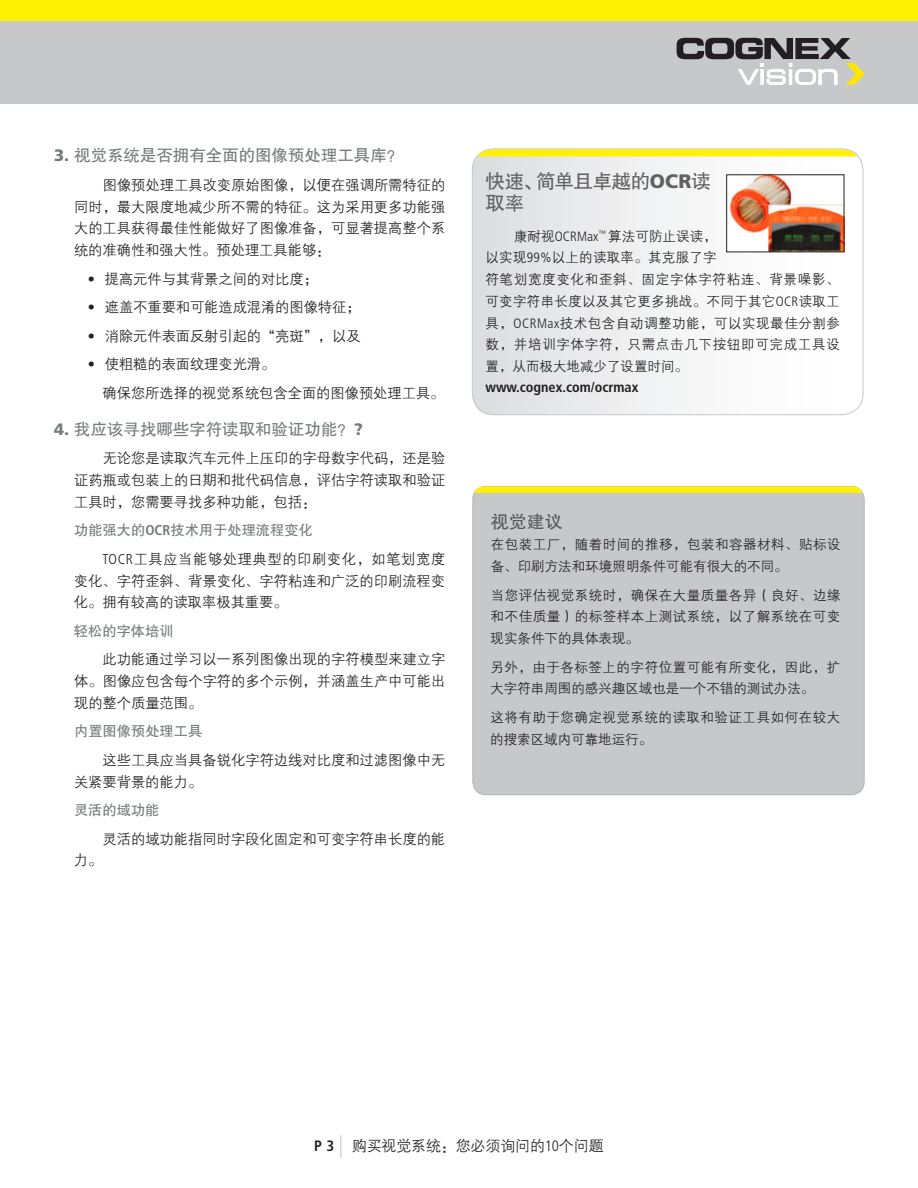
<style>
.page{position:relative;width:918px;height:1188px;background:#fff}
.page>*{position:absolute;margin:0;border:0;box-sizing:border-box;transform-origin:0 0}
.t1{font:19.5px/22.5px "FZHTJW GB1 0";letter-spacing:-.025em;color:#626161}
.t2{font:18px "FZHTJW GB1 0";color:#57585a}
.t3{font:16.5px "FZHTJW GB1 0";letter-spacing:-.005em;color:#757a7b}
.t4{font:15px "FZZDXJW GB1 0";letter-spacing:-.01em;color:#231f20}
.t5{font:14.25px/21.8px "FZZDXJW GB1 0";color:#231f20;text-align:justify}
.t6{font:14.25px "FZHTJW GB1 0";color:#757a7b}
.t7{font:700 condensed 14.25px "Frutiger LT Std";color:#231f20}
.t8{font:13.5px/21.8px "FZZDXJW GB1 0";letter-spacing:.04em;color:#231f20}
.t9{font:13.5px/21.8px "FZZDXJW GB1 0";color:#231f20}
.t10{font:13.5px/21.8px "FZZDXJW GB1 0";letter-spacing:.02em;color:#231f20}
.s1{font-family:"Frutiger LT Std";font-weight:900}
.s2{font-family:"Frutiger LT Std";font-weight:300;font-stretch:condensed}
.s3{font-family:"Frutiger LT Std";font-weight:700;font-stretch:condensed}
.s4{font-family:"Frutiger LT Std";font-weight:300;font-stretch:condensed;font-size:22.5px;color:#c7c8ca}
</style>
<div class="page">
<div style="left:0;top:0;width:918px;height:104px;background:#c7c8ca"></div>
<div style="left:0;top:0;width:918px;height:20px;background:#fff101"></div>
<svg style="left:677px;top:38px;width:188px;height:47px"></svg>
<svg style="left:472px;top:154px;width:391px;height:261px"></svg>
<svg style="left:477px;top:149px;width:380px;height:7px;background:#fdf00f"></svg>
<img style="left:728px;top:176px;width:114px;height:74px">
<div style="left:726px;top:174px;width:118px;height:78px;border:1px solid #231f20"></div>
<div style="left:473px;top:486px;width:391px;height:309px;background:#c7c8ca;border-radius:13px"></div>
<svg style="left:474px;top:486px;width:388px;height:7px;background:#f9ed12"></svg>
<p class="t3" style="left:54px;top:147px;width:351px"><span class="s1">3.</span> 视觉系统是否拥有全面的图像预处理工具库？</p>
<p class="t5" style="left:74px;top:175px;width:373px;text-indent:29px">图像预处理工具改变原始图像，以便在强调所需特征的同时，最大限度地减少所不需的特征。这为采用更多功能强大的工具获得最佳性能做好了图像准备，可显著提高整个系统的准确性和强大性。预处理工具能够：</p>
<p class="t5" style="left:88px;top:268px;width:232px"><span class="s2">•</span> 提高元件与其背景之间的对比度；</p>
<p class="t5" style="left:88px;top:297px;width:274px"><span class="s2">•</span> 遮盖不重要和可能造成混淆的图像特征；</p>
<p class="t5" style="left:88px;top:325px;width:274px"><span class="s2">•</span> 消除元件表面反射引起的“亮斑”，以及</p>
<p class="t5" style="left:103px;top:350px;width:344px;line-height:28.5px;text-indent:-15px"><span class="s2">•</span> 使粗糙的表面纹理变光滑。<br>确保您所选择的视觉系统包含全面的图像预处理工具。</p>
<p class="t3" style="left:54px;top:420px;width:311px"><span class="s1">4.</span> 我应该寻找哪些字符读取和验证功能？<span class="s1">?</span></p>
<p class="t5" style="left:74px;top:448px;width:373px;text-indent:29px">无论您是读取汽车元件上压印的字母数字代码，还是验证药瓶或包装上的日期和批代码信息，评估字符读取和验证工具时，您需要寻找多种功能，包括：</p>
<p class="t6" style="left:74px;top:522px;width:240px">功能强大的<span class="s3">OCR</span>技术用于处理流程变化</p>
<p class="t5" style="left:74px;top:548px;width:373px;text-indent:29px"><span class="s2">TOCR</span>工具应当能够处理典型的印刷变化，如笔划宽度变化、字符歪斜、背景变化、字符粘连和广泛的印刷流程变化。拥有较高的读取率极其重要。</p>
<p class="t6" style="left:74px;top:623px;width:101px">轻松的字体培训</p>
<p class="t5" style="left:74px;top:649px;width:373px;text-indent:28px">此功能通过学习以一系列图像出现的字符模型来建立字体。图像应包含每个字符的多个示例，并涵盖生产中可能出现的整个质量范围。</p>
<p class="t6" style="left:74px;top:723px;width:130px">内置图像预处理工具</p>
<p class="t5" style="left:74px;top:749px;width:373px;text-indent:29px">这些工具应当具备锐化字符边线对比度和过滤图像中无关紧要背景的能力。</p>
<p class="t6" style="left:74px;top:802px;width:87px">灵活的域功能</p>
<p class="t5" style="left:103px;top:828px;width:344px">灵活的域功能指同时字段化固定和可变字符串长度的能</p>
<p class="t5" style="left:74px;top:850px;width:30px">力。</p>
<h1 class="t1" style="left:485px;top:170px;width:227px">快速、简单且卓越的<span class="s1">OCR</span>读取率</h1>
<p class="t8" style="left:485px;top:225px;width:356px;text-indent:29px">康耐视<span class="s2">OCRMax</span><sup>™</sup> 算法可防止误读，<br>以实现<span class="s2">99%</span>以上的读取率。其克服了字<br>符笔划宽度变化和歪斜、固定字体字符粘连、背景噪影、可变字符串长度以及其它更多挑战。不同于其它<span class="s2">OCR</span>读取工具，<span class="s2">OCRMax</span>技术包含自动调整功能，可以实现最佳分割参数，并培训字体字符，只需点击几下按钮即可完成工具设置，从而极大地减少了设置时间。</p>
<p class="t7" style="left:485px;top:379px;width:154px">www.cognex.com/ocrmax</p>
<p class="t2" style="left:491px;top:511px;width:73px">视觉建议</p>
<p class="t10" style="left:491px;top:534px;width:351px">在包装工厂，随着时间的推移，包装和容器材料、贴标设备、印刷方法和环境照明条件可能有很大的不同。</p>
<p class="t8" style="left:491px;top:584px;width:352px;text-align:justify">当您评估视觉系统时，确保在大量质量各异（良好、边缘和不佳质量）的标签样本上测试系统，以了解系统在可变现实条件下的具体表现。</p>
<p class="t9" style="left:490px;top:656px;width:351px">另外，由于各标签上的字符位置可能有所变化，因此，扩大字符串周围的感兴趣区域也是一个不错的测试办法。</p>
<p class="t8" style="left:490px;top:707px;width:351px">这将有助于您确定视觉系统的读取和验证工具如何在较大的搜索区域内可靠地运行。</p>
<p class="t4" style="left:314px;top:1138px;width:291px"><span class="s3">P 3</span> <span class="s4">|</span> 购买视觉系统：您必须询问的<span class="s2">10</span>个问题</p>
</div>
